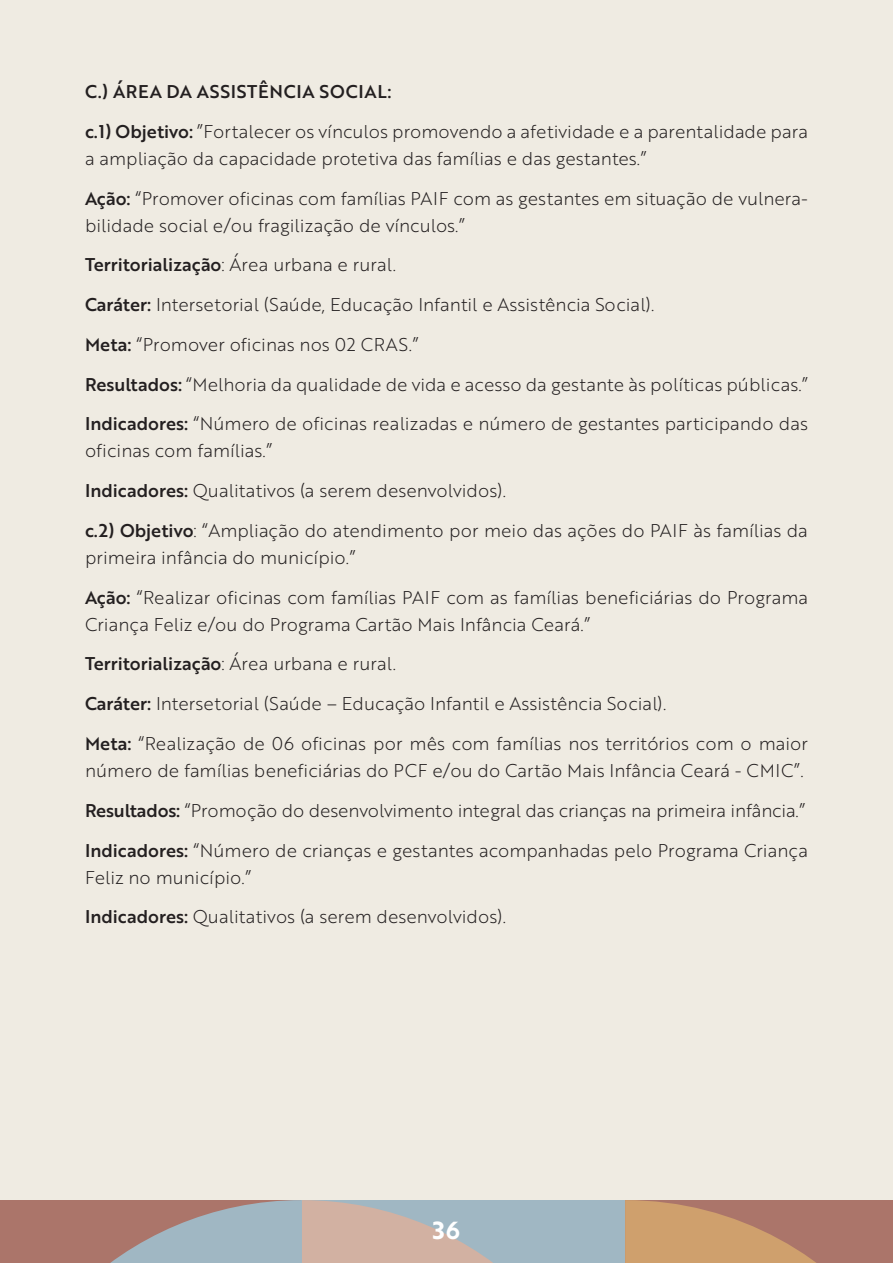
<style>
.page{position:relative;width:893px;height:1263px;background:#efebe2}
.page>*{position:absolute;margin:0;border:0;box-sizing:border-box;transform-origin:0 0}
.t1{font:24px "Brother 1816 Bold";color:#fff}
.t2{font:18px/27px "Brother 1816 Light";color:#231f20}
.t3{font:18px "Brother 1816 Medium";letter-spacing:.04em;color:#231f20}
.s1{font-family:"Brother 1816 Medium"}
</style>
<div class="page">
<svg style="left:0;top:1200px;width:893px;height:63px;background:#b29b92"></svg>
<p class="t3" style="left:85px;top:78px;width:308px">C.) ÁREA DA ASSISTÊNCIA SOCIAL:</p>
<p class="t2" style="left:85px;top:117px;width:724px"><span class="s1">c.1) Objetivo:</span> ”Fortalecer os vínculos promovendo a afetividade e a parentalidade para a ampliação da capacidade protetiva das famílias e das gestantes.”</p>
<p class="t2" style="left:85px;top:184px;width:724px"><span class="s1">Ação:</span> “Promover oficinas com famílias PAIF com as gestantes em situação de vulnera&shy;bilidade social e/ou fragilização de vínculos.”</p>
<p class="t2" style="left:85px;top:251px;width:312px"><span class="s1">Territorialização</span>: Área urbana e rural.</p>
<p class="t2" style="left:85px;top:290px;width:571px"><span class="s1">Caráter:</span> Intersetorial (Saúde, Educação Infantil e Assistência Social).</p>
<p class="t2" style="left:85px;top:330px;width:335px"><span class="s1">Meta:</span> “Promover oficinas nos 02 CRAS.”</p>
<p class="t2" style="left:85px;top:370px;width:724px"><span class="s1">Resultados:</span> “Melhoria da qualidade de vida e acesso da gestante às políticas públicas.”</p>
<p class="t2" style="left:85px;top:410px;width:724px"><span class="s1">Indicadores:</span> “Número de oficinas realizadas e número de gestantes participando das oficinas com famílias.”</p>
<p class="t2" style="left:85px;top:476px;width:422px"><span class="s1">Indicadores:</span> Qualitativos (a serem desenvolvidos).</p>
<p class="t2" style="left:85px;top:516px;width:724px"><span class="s1">c.2) Objetivo</span>: “Ampliação do atendimento por meio das ações do PAIF às famílias da primeira infância do município.”</p>
<p class="t2" style="left:85px;top:583px;width:724px"><span class="s1">Ação:</span> “Realizar oficinas com famílias PAIF com as famílias beneficiárias do Programa<br>Criança Feliz e/ou do Programa Cartão Mais Infância Ceará.”</p>
<p class="t2" style="left:85px;top:650px;width:312px"><span class="s1">Territorialização</span>: Área urbana e rural.</p>
<p class="t2" style="left:85px;top:689px;width:583px"><span class="s1">Caráter:</span> Intersetorial (Saúde – Educação Infantil e Assistência Social).</p>
<p class="t2" style="left:85px;top:729px;width:724px"><span class="s1">Meta:</span> “Realização de 06 oficinas por mês com famílias nos territórios com o maior número de famílias beneficiárias do PCF e/ou do Cartão Mais Infância Ceará - CMIC”.</p>
<p class="t2" style="left:85px;top:796px;width:721px"><span class="s1">Resultados:</span> “Promoção do desenvolvimento integral das crianças na primeira infância.”</p>
<p class="t2" style="left:85px;top:836px;width:724px"><span class="s1">Indicadores:</span> “Número de crianças e gestantes acompanhadas pelo Programa Criança<br>Feliz no município.”</p>
<p class="t2" style="left:85px;top:903px;width:422px"><span class="s1">Indicadores:</span> Qualitativos (a serem desenvolvidos).</p>
<h1 class="t1" style="left:433px;top:1212px;width:29px">36</h1>
</div>
